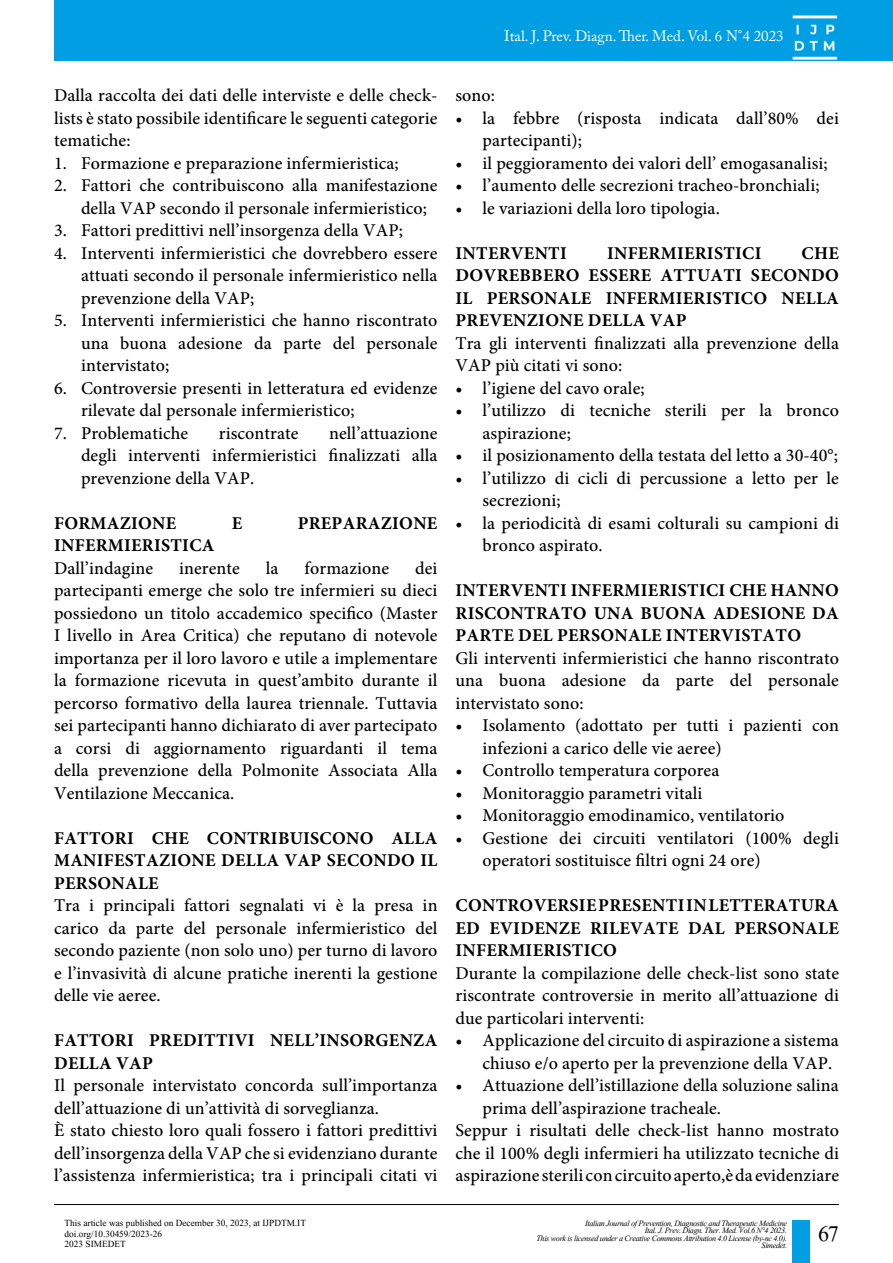
<style>
.page{position:relative;width:893px;height:1263px;background:#fff}
.page>*{position:absolute;margin:0;border:0;box-sizing:border-box;transform-origin:0 0}
.t1{font:28.5px "Kokila";color:#000}
.t2{font:500 18px/22.5px "Minion Pro";letter-spacing:.005em;color:#000}
.t3{font:700 18px/22.5px "Minion Pro";letter-spacing:.015em;color:#000;text-align:justify}
.t4{font:15px "Adobe Caslon Pro";color:#fff}
.t5{font:12px "Kokila";color:#000}
.t6{font:italic 10.5px/7.5px "Kokila";letter-spacing:-.03em;color:#000;text-align:right}
</style>
<div class="page">
<div style="left:54px;top:0;width:839px;height:61px;background:#009ee3"></div>
<img style="left:792px;top:15px;width:46px;height:45px">
<hr style="left:54px;top:1204px;width:785px;height:1px;background:#000">
<div style="left:792px;top:1220px;width:18px;height:43px;background:#009ee3"></div>
<p class="t2" style="left:54px;top:84px;width:385px;text-align:justify">Dalla raccolta dei dati delle interviste e delle check&shy;lists è stato possibile identificare le seguenti categorie tematiche:</p>
<p class="t2" style="left:54px;top:152px;width:346px">1. Formazione e preparazione infermieristica;</p>
<p class="t2" style="left:81px;top:174px;width:358px;text-indent:-27px">2. Fattori che contribuiscono alla manifestazione della VAP secondo il personale infermieristico;</p>
<p class="t2" style="left:54px;top:219px;width:350px">3. Fattori predittivi nell’insorgenza della VAP;</p>
<p class="t2" style="left:81px;top:242px;width:358px;text-align:justify;text-indent:-27px">4. Interventi infermieristici che dovrebbero essere attuati secondo il personale infermieristico nella prevenzione della VAP;</p>
<p class="t2" style="left:81px;top:309px;width:358px;text-align:justify;text-indent:-27px">5. Interventi infermieristici che hanno riscontrato una buona adesione da parte del personale intervistato;</p>
<p class="t2" style="left:81px;top:377px;width:358px;text-indent:-27px">6. Controversie presenti in letteratura ed evidenze rilevate dal personale infermieristico;</p>
<p class="t2" style="left:54px;top:422px;width:136px">7. Problematiche</p>
<p class="t2" style="left:219px;top:422px;width:81px">riscontrate</p>
<p class="t2" style="left:81px;top:422px;width:358px;text-align:justify;text-indent:248px">nell’attuazione degli interventi infermieristici finalizzati alla prevenzione della VAP.</p>
<p class="t3" style="left:54px;top:511px;width:124px">FORMAZIONE</p>
<p class="t3" style="left:232px;top:511px;width:12px">E</p>
<p class="t3" style="left:298px;top:511px;width:141px">PREPARAZIONE</p>
<p class="t3" style="left:54px;top:534px;width:162px">INFERMIERISTICA</p>
<p class="t2" style="left:54px;top:557px;width:101px">Dall’indagine</p>
<p class="t2" style="left:179px;top:557px;width:62px">inerente</p>
<p class="t2" style="left:266px;top:557px;width:14px">la</p>
<p class="t2" style="left:305px;top:557px;width:86px">formazione</p>
<p class="t2" style="left:54px;top:557px;width:385px;text-align:justify;text-indent:361px">dei partecipanti emerge che solo tre infermieri su dieci possiedono un titolo accademico specifico (Master I livello in Area Critica) che reputano di notevole importanza per il loro lavoro e utile a implementare la formazione ricevuta in quest’ambito durante il percorso formativo della laurea triennale. Tuttavia sei partecipanti hanno dichiarato di aver partecipato a corsi di aggiornamento riguardanti il tema della prevenzione della Polmonite Associata Alla Ventilazione Meccanica.</p>
<p class="t3" style="left:54px;top:826px;width:385px">FATTORI CHE CONTRIBUISCONO ALLA MANIFESTAZIONE DELLA VAP SECONDO IL PERSONALE</p>
<p class="t2" style="left:54px;top:894px;width:385px;text-align:justify">Tra i principali fattori segnalati vi è la presa in carico da parte del personale infermieristico del secondo paziente (non solo uno) per turno di lavoro e l’invasività di alcune pratiche inerenti la gestione delle vie aeree.</p>
<p class="t3" style="left:54px;top:1029px;width:385px">FATTORI PREDITTIVI NELL’INSORGENZA<br>DELLA VAP</p>
<p class="t2" style="left:54px;top:1074px;width:385px">Il personale intervistato concorda sull’importanza dell’attuazione di un’attività di sorveglianza.</p>
<p class="t2" style="left:54px;top:1119px;width:385px;text-align:justify">È stato chiesto loro quali fossero i fattori predittivi dell’insorgenza della VAP che si evidenziano durante l’assistenza infermieristica; tra i principali citati vi</p>
<p class="t5" style="left:65px;top:1216px;width:243px">This article was published on December 30, 2023, at IJPDTM.IT</p>
<p class="t5" style="left:65px;top:1226px;width:99px">doi.org/10.30459/2023-26</p>
<p class="t5" style="left:65px;top:1237px;width:63px">2023 SIMEDET</p>
<p class="t4" style="left:504px;top:27px;width:281px">Ital. J. Prev. Diagn. Ther. Med. Vol. 6 N°4 2023</p>
<p class="t2" style="left:455px;top:84px;width:41px">sono:</p>
<p class="t2" style="left:482px;top:107px;width:358px;text-indent:-27px">• la febbre (risposta indicata dall’80% dei partecipanti);</p>
<p class="t2" style="left:455px;top:152px;width:374px">• il peggioramento dei valori dell’ emogasanalisi;</p>
<p class="t2" style="left:455px;top:174px;width:366px">• l’aumento delle secrezioni tracheo-bronchiali;</p>
<p class="t2" style="left:455px;top:197px;width:266px">• le variazioni della loro tipologia.</p>
<p class="t3" style="left:456px;top:241px;width:113px">INTERVENTI</p>
<p class="t3" style="left:607px;top:241px;width:156px">INFERMIERISTICI</p>
<p class="t3" style="left:456px;top:241px;width:385px;text-indent:346px">CHE DOVREBBERO ESSERE ATTUATI SECONDO IL PERSONALE INFERMIERISTICO NELLA PREVENZIONE DELLA VAP</p>
<p class="t2" style="left:455px;top:332px;width:385px">Tra gli interventi finalizzati alla prevenzione della<br>VAP più citati vi sono:</p>
<p class="t2" style="left:455px;top:377px;width:191px">• l’igiene del cavo orale;</p>
<p class="t2" style="left:482px;top:399px;width:358px;text-indent:-27px">• l’utilizzo di tecniche sterili per la bronco aspirazione;</p>
<p class="t2" style="left:455px;top:444px;width:384px">• il posizionamento della testata del letto a 30-40°;</p>
<p class="t2" style="left:482px;top:467px;width:358px;text-indent:-27px">• l’utilizzo di cicli di percussione a letto per le secrezioni;</p>
<p class="t2" style="left:482px;top:512px;width:358px;text-indent:-27px">• la periodicità di esami colturali su campioni di bronco aspirato.</p>
<p class="t3" style="left:456px;top:579px;width:385px">INTERVENTI INFERMIERISTICI CHE HANNO RISCONTRATO UNA BUONA ADESIONE DA PARTE DEL PERSONALE INTERVISTATO</p>
<p class="t2" style="left:455px;top:647px;width:385px;text-align:justify">Gli interventi infermieristici che hanno riscontrato una buona adesione da parte del personale intervistato sono:</p>
<p class="t2" style="left:482px;top:714px;width:358px;text-indent:-27px">• Isolamento (adottato per tutti i pazienti con infezioni a carico delle vie aeree)</p>
<p class="t2" style="left:455px;top:759px;width:265px">• Controllo temperatura corporea</p>
<p class="t2" style="left:455px;top:782px;width:248px">• Monitoraggio parametri vitali</p>
<p class="t2" style="left:455px;top:804px;width:330px">• Monitoraggio emodinamico, ventilatorio</p>
<p class="t2" style="left:482px;top:827px;width:358px;text-indent:-27px">• Gestione dei circuiti ventilatori (100% degli operatori sostituisce filtri ogni 24 ore)</p>
<p class="t3" style="left:456px;top:894px;width:385px">CONTROVERSIE PRESENTI IN LETTERATURA ED EVIDENZE RILEVATE DAL PERSONALE INFERMIERISTICO</p>
<p class="t2" style="left:455px;top:962px;width:385px;text-align:justify">Durante la compilazione delle check-list sono state riscontrate controversie in merito all’attuazione di due particolari interventi:</p>
<p class="t2" style="left:482px;top:1029px;width:358px;text-indent:-27px">• Applicazione del circuito di aspirazione a sistema chiuso e/o aperto per la prevenzione della VAP.</p>
<p class="t2" style="left:482px;top:1074px;width:358px;text-indent:-27px">• Attuazione dell’istillazione della soluzione salina prima dell’aspirazione tracheale.</p>
<p class="t2" style="left:455px;top:1119px;width:385px;text-align:justify">Seppur i risultati delle check-list hanno mostrato che il 100% degli infermieri ha utilizzato tecniche di aspirazione sterili con circuito aperto,è da evidenziare</p>
<p class="t6" style="left:536px;top:1219px;width:252px">Italian Journal of Prevention, Diagnostic and Therapeutic Medicine<br>Ital. J. Prev. Diagn. Ther. Med. Vol.6 N°4 2023.<br>This work is licensed under a Creative Commons Attribution 4.0 License (by-nc 4.0).<br>Simedet.</p>
<h1 class="t1" style="left:818px;top:1216px;width:22px">67</h1>
</div>
